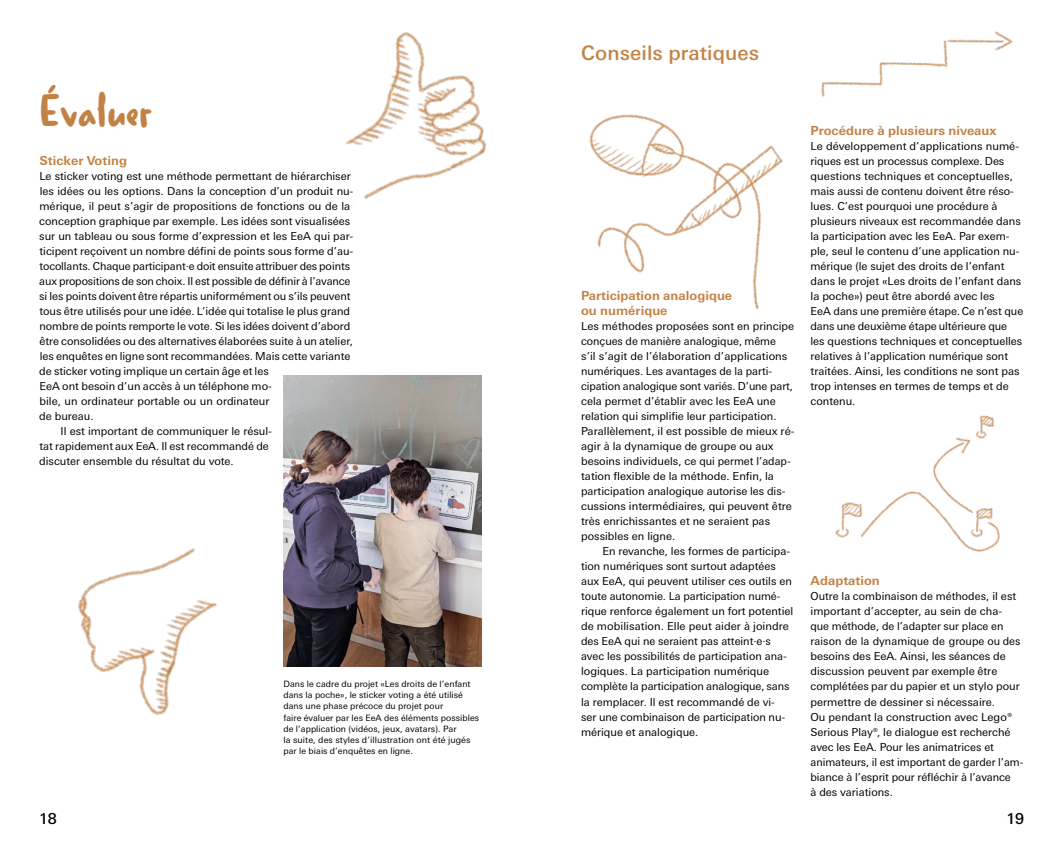
<style>
.page{position:relative;width:1063px;height:851px;background:#fff}
.page>*{position:absolute;margin:0;border:0;box-sizing:border-box;transform-origin:0 0}
.t1{font:700 45px "Duffy Script";letter-spacing:.005em;color:#c38245}
.t2{font:500 20px "Univers Next Pro";letter-spacing:.005em;color:#c38245}
.t3{font:500 15px "Univers Next Pro";color:#000}
.t4{font:700 12.5px/15px "Univers Next Pro";letter-spacing:.005em;color:#c38245}
.t5{font:11px/15px "Univers Next Pro";color:#000}
.t6{font:8.75px/11.2px "Univers Next Pro";letter-spacing:.005em;color:#000}
</style>
<div class="page">
<img style="left:283px;top:375px;width:199px;height:291px">
<img style="left:345px;top:32px;width:142px;height:167px">
<img style="left:78px;top:548px;width:139px;height:167px">
<img style="left:835px;top:415px;width:165px;height:137px">
<img style="left:821px;top:31px;width:192px;height:66px">
<img style="left:589px;top:114px;width:194px;height:195px">
<h1 class="t1" style="left:39px;top:80px;width:115px">Évaluer</h1>
<p class="t4" style="left:39px;top:153px;width:89px">Sticker Voting</p>
<p class="t5" style="left:39px;top:169px;width:313px">Le sticker voting est une méthode permettant de hiérarchiser</p>
<p class="t5" style="left:40px;top:184px;width:315px">les idées ou les options. Dans la conception d’un produit nu-</p>
<p class="t5" style="left:39px;top:199px;width:312px">mérique, il peut s’agir de propositions de fonctions ou de la</p>
<p class="t5" style="left:39px;top:214px;width:312px">conception graphique par exemple. Les idées sont visualisées</p>
<p class="t5" style="left:39px;top:229px;width:316px">sur un tableau ou sous forme d’expression et les EeA qui par-</p>
<p class="t5" style="left:39px;top:244px;width:315px">ticipent reçoivent un nombre défini de points sous forme d’au-</p>
<p class="t5" style="left:39px;top:259px;width:312px">tocollants. Chaque participant·e doit ensuite attribuer des points</p>
<p class="t5" style="left:39px;top:274px;width:313px">aux propositions de son choix. Il est possible de définir à l’avance</p>
<p class="t5" style="left:39px;top:289px;width:313px">si les points doivent être répartis uniformément ou s’ils peuvent</p>
<p class="t5" style="left:39px;top:304px;width:312px">tous être utilisés pour une idée. L’idée qui totalise le plus grand</p>
<p class="t5" style="left:39px;top:319px;width:312px">nombre de points remporte le vote. Si les idées doivent d’abord</p>
<p class="t5" style="left:39px;top:334px;width:315px">être consolidées ou des alternatives élaborées suite à un atelier,</p>
<p class="t5" style="left:40px;top:349px;width:312px">les enquêtes en ligne sont recommandées. Mais cette variante</p>
<p class="t5" style="left:39px;top:364px;width:231px">de sticker voting implique un certain âge et les</p>
<p class="t5" style="left:39px;top:379px;width:234px">EeA ont besoin d’un accès à un téléphone mo-</p>
<p class="t5" style="left:40px;top:394px;width:231px">bile, un ordinateur portable ou un ordinateur</p>
<p class="t5" style="left:39px;top:409px;width:56px">de bureau.</p>
<p class="t5" style="left:61px;top:424px;width:213px">Il est important de communiquer le résul-</p>
<p class="t5" style="left:39px;top:439px;width:231px">tat rapidement aux EeA. Il est recommandé de</p>
<p class="t5" style="left:39px;top:454px;width:196px">discuter ensemble du résultat du vote.</p>
<p class="t6" style="left:283px;top:678px;width:197px">Dans le cadre du projet «Les droits de l’enfant dans la poche», le sticker voting a été utilisé dans une phase précoce du projet pour<br>faire évaluer par les EeA des éléments possibles de l’application (vidéos, jeux, avatars). Par<br>la suite, des styles d’illustration ont été jugés par le biais d’enquêtes en ligne.</p>
<h2 class="t2" style="left:581px;top:41px;width:180px">Conseils pratiques</h2>
<p class="t4" style="left:581px;top:288px;width:153px">Participation analogique ou numérique</p>
<p class="t5" style="left:581px;top:319px;width:215px">Les méthodes proposées sont en principe conçues de manière analogique, même<br>s’il s’agit de l’élaboration d’applications numériques. Les avantages de la parti&shy;cipation analogique sont variés. D’une part, cela permet d’établir avec les EeA une relation qui simplifie leur participation.<br>Parallèlement, il est possible de mieux ré&shy;agir à la dynamique de groupe ou aux besoins individuels, ce qui permet l’adap&shy;tation flexible de la méthode. Enfin, la participation analogique autorise les dis&shy;cussions intermédiaires, qui peuvent être très enrichissantes et ne seraient pas possibles en ligne.</p>
<p class="t5" style="left:581px;top:544px;width:214px;text-indent:21px">En revanche, les formes de participa&shy;tion numériques sont surtout adaptées aux EeA, qui peuvent utiliser ces outils en toute autonomie. La participation numé&shy;rique renforce également un fort potentiel de mobilisation. Elle peut aider à joindre des EeA qui ne seraient pas atteint·e·s avec les possibilités de participation ana&shy;logiques. La participation numérique complète la participation analogique, sans la remplacer. Il est recommandé de vi-<br>ser une combinaison de participation nu&shy;mérique et analogique.</p>
<p class="t4" style="left:811px;top:123px;width:188px">Procédure à plusieurs niveaux</p>
<p class="t5" style="left:811px;top:139px;width:214px">Le développement d’applications numé&shy;riques est un processus complexe. Des questions techniques et conceptuelles, mais aussi de contenu doivent être réso&shy;lues. C’est pourquoi une procédure à plusieurs niveaux est recommandée dans la participation avec les EeA. Par exem&shy;ple, seul le contenu d’une application nu&shy;mérique (le sujet des droits de l’enfant dans le projet «Les droits de l’enfant dans la poche») peut être abordé avec les<br>EeA dans une première étape. Ce n’est que dans une deuxième étape ultérieure que les questions techniques et conceptuelles relatives à l’application numérique sont traitées. Ainsi, les conditions ne sont pas trop intenses en termes de temps et de contenu.</p>
<p class="t4" style="left:811px;top:573px;width:71px">Adaptation</p>
<p class="t5" style="left:811px;top:589px;width:214px">Outre la combinaison de méthodes, il est important d’accepter, au sein de cha&shy;que méthode, de l’adapter sur place en raison de la dynamique de groupe ou des besoins des EeA. Ainsi, les séances de discussion peuvent par exemple être complétées par du papier et un stylo pour permettre de dessiner si nécessaire.<br>Ou pendant la construction avec Lego® Serious Play®, le dialogue est recherché avec les EeA. Pour les animatrices et animateurs, il est important de garder l’am&shy;biance à l’esprit pour réfléchir à l’avance<br>à des variations.</p>
<h3 class="t3" style="left:39px;top:809px;width:19px">18</h3>
<h3 class="t3" style="left:1006px;top:809px;width:20px">19</h3>
</div>
